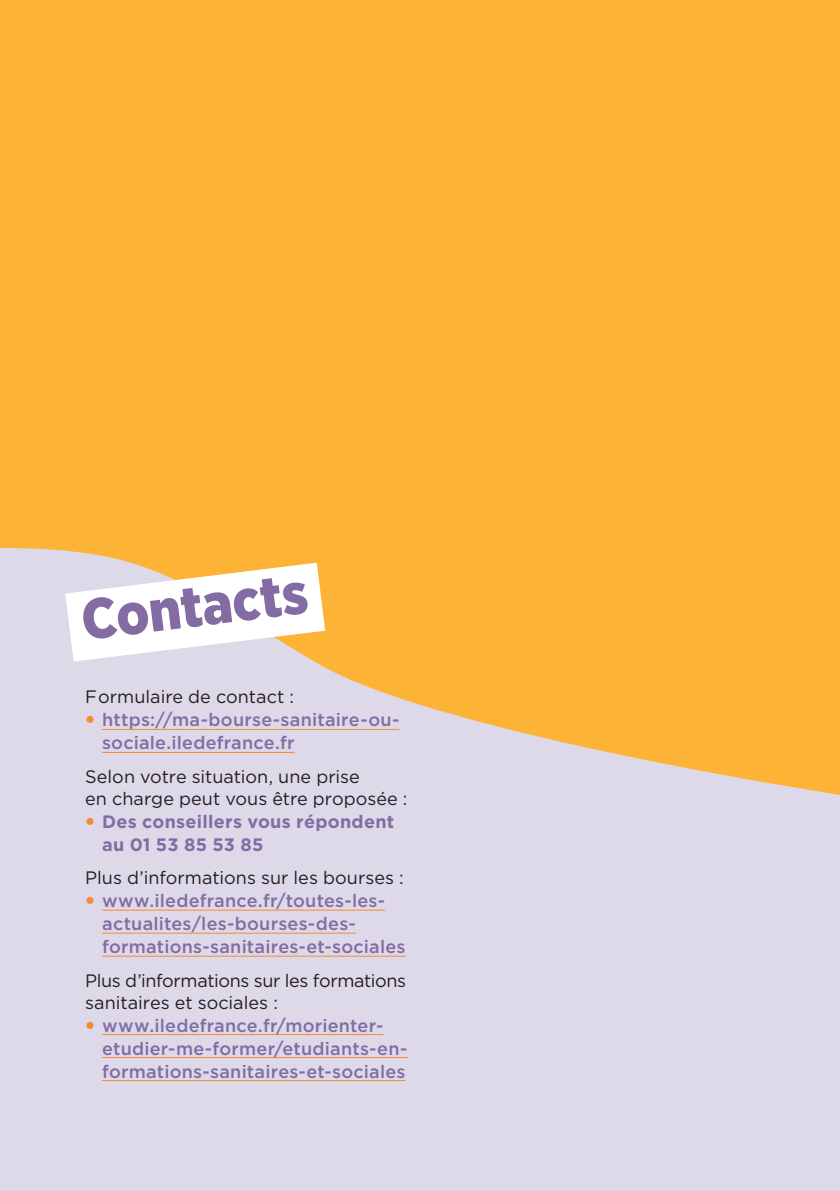
<style>
.page{position:relative;width:840px;height:1191px;background:#fff}
.page>*{position:absolute;margin:0;border:0;box-sizing:border-box;transform-origin:0 0}
.t1{font:900 57px "Gotham Narrow";color:#836ca4}
.t2{font:500 18px/23px "Gotham";letter-spacing:.01em;color:#836ca4}
.Texte_courant{font:18px/22px "Gotham";color:#231f20}
.t3{font:700 18px/23px "Gotham";letter-spacing:.015em;color:#836ca4}
</style>
<div class="page">
<div style="left:0;top:0;width:839px;height:1191px;background:#fcb336"></div>
<div style="left:1px;top:697px;width:838px;height:494px;background:#ded9e8"></div>
<img style="left:0;top:618px;width:1px;height:573px">
<hr style="left:102px;top:729px;width:297px;height:1px;background:#f58b32">
<hr style="left:102px;top:752px;width:192px;height:1px;background:#f58b32">
<hr style="left:102px;top:909px;width:283px;height:1px;background:#f58b32">
<hr style="left:102px;top:932px;width:254px;height:1px;background:#f58b32">
<hr style="left:102px;top:955px;width:303px;height:1px;background:#f58b32">
<hr style="left:102px;top:1034px;width:281px;height:1px;background:#f58b32">
<hr style="left:102px;top:1057px;width:305px;height:1px;background:#f58b32">
<hr style="left:102px;top:1080px;width:303px;height:1px;background:#f58b32">
<svg style="left:0;top:548px;width:397px;height:156px"></svg>
<svg style="left:87px;top:716px;width:6px;height:7px"></svg>
<svg style="left:87px;top:817px;width:6px;height:7px"></svg>
<svg style="left:87px;top:897px;width:6px;height:7px"></svg>
<svg style="left:87px;top:1021px;width:6px;height:7px"></svg>
<p class="t1" style="left:77px;top:583px;width:229px;rotate:-7deg">Contacts</p>
<p class="Texte_courant" style="left:85px;top:685px;width:210px">Formulaire de contact :</p>
<p class="t2" style="left:102px;top:708px;width:298px">https://ma-bourse-sanitaire-ou&shy;sociale.iledefrance.fr</p>
<p class="Texte_courant" style="left:85px;top:765px;width:324px">Selon votre situation, une prise<br>en charge peut vous être proposée :</p>
<p class="t3" style="left:102px;top:810px;width:293px">Des conseillers vous répondent au 01 53 85 53 85</p>
<p class="Texte_courant" style="left:85px;top:866px;width:320px">Plus d’informations sur les bourses :</p>
<p class="t2" style="left:102px;top:889px;width:305px">www.iledefrance.fr/toutes-les&shy;actualites/les-bourses-des&shy;formations-sanitaires-et-sociales</p>
<p class="Texte_courant" style="left:85px;top:968px;width:322px">Plus d’informations sur les formations sanitaires et sociales :</p>
<p class="t2" style="left:102px;top:1013px;width:307px">www.iledefrance.fr/morienter&shy;etudier-me-former/etudiants-en&shy;formations-sanitaires-et-sociales</p>
</div>
